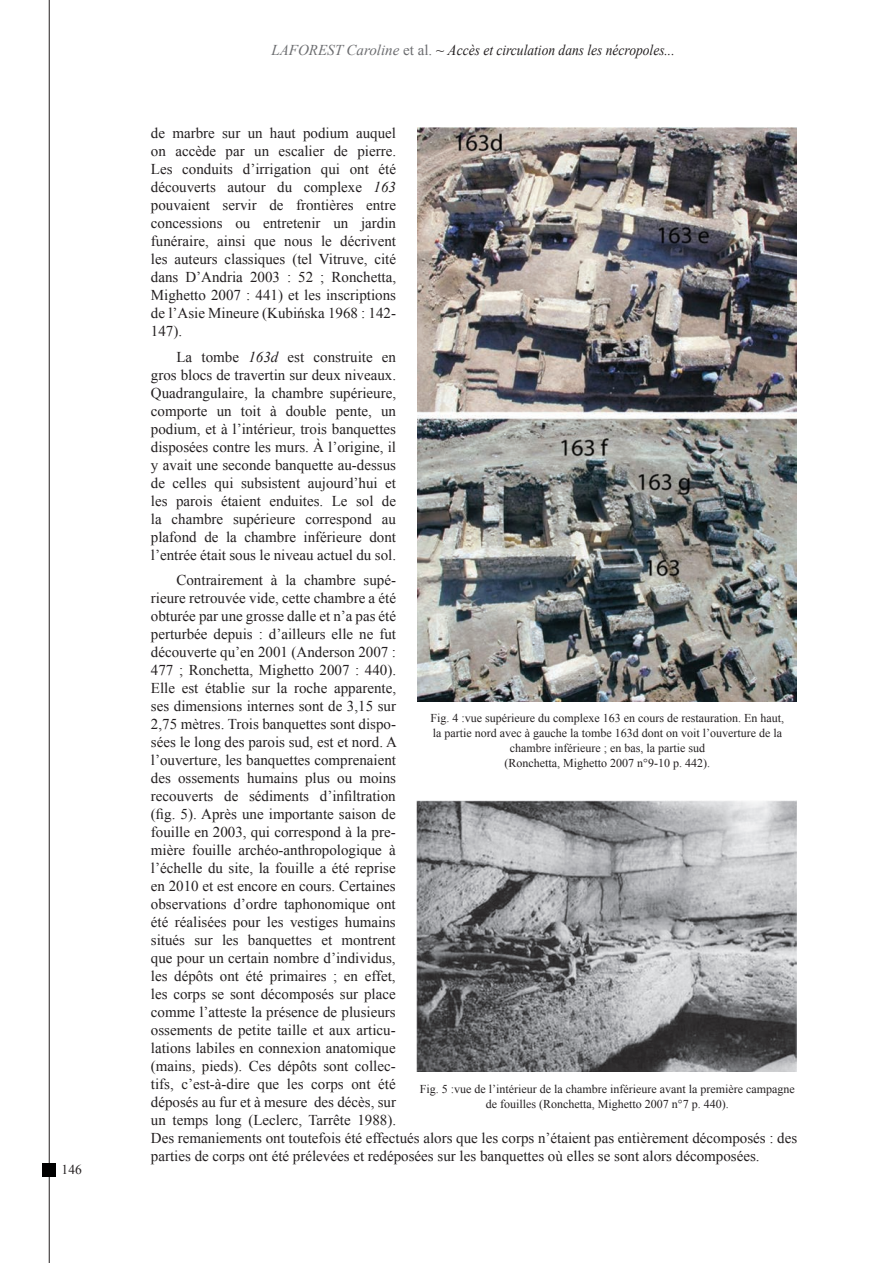
<style>
.page{position:relative;width:893px;height:1263px;background:#fff}
.page>*{position:absolute;margin:0;border:0;box-sizing:border-box;transform-origin:0 0}
.t1{font:15px/18px "Times New Roman";color:#231f20;text-align:justify}
.t2{font:italic 15px "Times New Roman";color:#231f20}
.t3{font:13.5px "Times New Roman";color:#231f20}
.t4{font:12px/15px "Times New Roman";color:#231f20;text-align:center}
.s1{color:#6c6d70}
.s2{font-style:normal;color:#6c6d70}
.s3{font-style:italic}
</style>
<div class="page">
<hr style="left:49px;top:0;width:1px;height:1263px;background:#231f20">
<div style="left:42px;top:1163px;width:14px;height:13px;background:#000"></div>
<img style="left:417px;top:128px;width:380px;height:573px">
<img style="left:417px;top:800px;width:380px;height:271px">
<p class="t3" style="left:62px;top:1160px;width:22px">146</p>
<p class="t2" style="left:271px;top:39px;width:405px"><span class="s1">LAFOREST Caroline</span> <span class="s2">et al.</span> ~ Accès et circulation dans les nécropoles...</p>
<p class="t1" style="left:151px;top:124px;width:247px">de marbre sur un haut podium auquel on accède par un escalier de pierre.<br>Les conduits d’irrigation qui ont été découverts autour du complexe <span class="s3">163 </span>pouvaient servir de frontières entre concessions ou entretenir un jardin funéraire, ainsi que nous le décrivent les auteurs classiques (tel Vitruve, cité dans D’Andria 2003 : 52 ; Ronchetta, Mighetto 2007 : 441) et les inscriptions de l’Asie Mineure (Kubińska 1968 : 142- 147).</p>
<p class="t1" style="left:151px;top:347px;width:247px;text-indent:26px">La tombe <span class="s3">163d</span> est construite en gros blocs de travertin sur deux niveaux.<br>Quadrangulaire, la chambre supérieure, comporte un toit à double pente, un podium, et à l’intérieur, trois banquettes disposées contre les murs. À l’origine, il y avait une seconde banquette au-dessus de celles qui subsistent aujourd’hui et les parois étaient enduites. Le sol de la chambre supérieure correspond au plafond de la chambre inférieure dont l’entrée était sous le niveau actuel du sol.</p>
<p class="t1" style="left:151px;top:571px;width:648px;text-align:left;text-indent:26px">Contrairement à la chambre supé-<br>rieure retrouvée vide, cette chambre a été<br>obturée par une grosse dalle et n’a pas été<br>perturbée depuis : d’ailleurs elle ne fut<br>découverte qu’en 2001 (Anderson 2007 :<br>477 ; Ronchetta, Mighetto 2007 : 440).<br>Elle est établie sur la roche apparente,<br>ses dimensions internes sont de 3,15 sur<br>2,75 mètres. Trois banquettes sont dispo-<br>sées le long des parois sud, est et nord. A<br>l’ouverture, les banquettes comprenaient<br>des ossements humains plus ou moins<br>recouverts de sédiments d’infiltration<br>(fig. 5). Après une importante saison de<br>fouille en 2003, qui correspond à la pre-<br>mière fouille archéo-anthropologique à<br>l’échelle du site, la fouille a été reprise<br>en 2010 et est encore en cours. Certaines<br>observations d’ordre taphonomique ont<br>été réalisées pour les vestiges humains<br>situés sur les banquettes et montrent<br>que pour un certain nombre d’individus,<br>les dépôts ont été primaires ; en effet,<br>les corps se sont décomposés sur place<br>comme l’atteste la présence de plusieurs<br>ossements de petite taille et aux articu-<br>lations labiles en connexion anatomique<br>(mains, pieds). Ces dépôts sont collec-<br>tifs, c’est-à-dire que les corps ont été<br>déposés au fur et à mesure des décès, sur<br>un temps long (Leclerc, Tarrête 1988).<br>Des remaniements ont toutefois été effectués alors que les corps n’étaient pas entièrement décomposés : des parties de corps ont été prélevées et redéposées sur les banquettes où elles se sont alors décomposées.</p>
<p class="t4" style="left:431px;top:710px;width:355px">Fig. 4 :vue supérieure du complexe 163 en cours de restauration. En haut, la partie nord avec à gauche la tombe 163d dont on voit l’ouverture de la chambre inférieure ; en bas, la partie sud<br>(Ronchetta, Mighetto 2007 n°9-10 p. 442).</p>
<p class="t4" style="left:420px;top:1081px;width:376px">Fig. 5 :vue de l’intérieur de la chambre inférieure avant la première campagne de fouilles (Ronchetta, Mighetto 2007 n°7 p. 440).</p>
</div>
